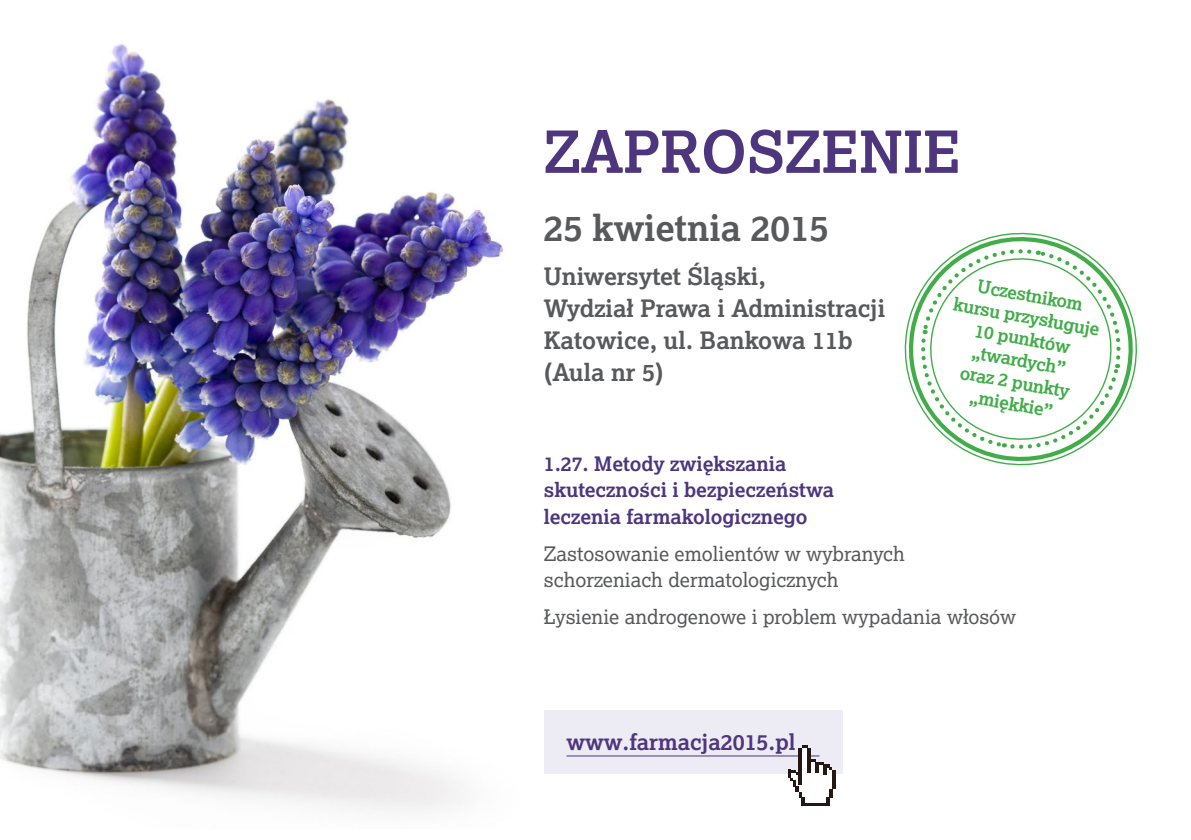
<style>
.page{position:relative;width:1191px;height:840px;background:#fff}
.page>*{position:absolute;margin:0;border:0;box-sizing:border-box;transform-origin:0 0}
.t1{font:700 58px "Lexia";color:#4d367e}
.t2{font:700 36px "Lexia";color:#58595b}
.t3{font:700 24px/32px "Lexia";color:#58595b}
.t4{font:700 22px "Lexia";color:#4d367e}
.t5{font:20px/26px "Lexia";color:#58595b}
.t6{font:700 20px/26px "Lexia";color:#4d367e}
.t7{font:700 18px/22px "Lexia";color:#41ad49;text-align:center}
</style>
<div class="page">
<img style="left:0;top:44px;width:503px;height:767px">
<svg style="left:904px;top:232px;width:233px;height:234px"></svg>
<svg style="left:919px;top:247px;width:203px;height:203px"></svg>
<div style="left:544px;top:710px;width:298px;height:63px;background:#edebf3"></div>
<hr style="left:566px;top:755px;width:253px;height:1px;background:#4d367e">
<hr style="left:832px;top:769px;width:3px;height:19px;background:#241714">
<hr style="left:801px;top:802px;width:29px;height:3px;background:#241714">
<svg style="left:788px;top:745px;width:45px;height:58px"></svg>
<h1 class="t1" style="left:544px;top:115px;width:418px">ZAPROSZENIE</h1>
<h2 class="t2" style="left:544px;top:205px;width:287px">25 kwietnia 2015</h2>
<p class="t3" style="left:544px;top:259px;width:343px">Uniwersytet Śląski,<br>Wydział Prawa i Administracji<br>Katowice, ul. Bankowa 11b (Aula nr 5)</p>
<p class="t7" style="left:959px;top:271px;width:150px;rotate:10deg">Uczestnikom kursu przysługuje<br>10 punktów „twardych”<br>oraz 2 punkty „miękkie”</p>
<p class="t6" style="left:544px;top:450px;width:292px">1.27. Metody zwiększania skuteczności i bezpieczeństwa leczenia farmakologicznego</p>
<p class="t5" style="left:544px;top:540px;width:362px">Zastosowanie emolientów w wybranych schorzeniach dermatologicznych</p>
<p class="t5" style="left:544px;top:603px;width:474px">Łysienie androgenowe i problem wypadania włosów</p>
<p class="t4" style="left:566px;top:727px;width:231px">www.farmacja2015.pl</p>
</div>
